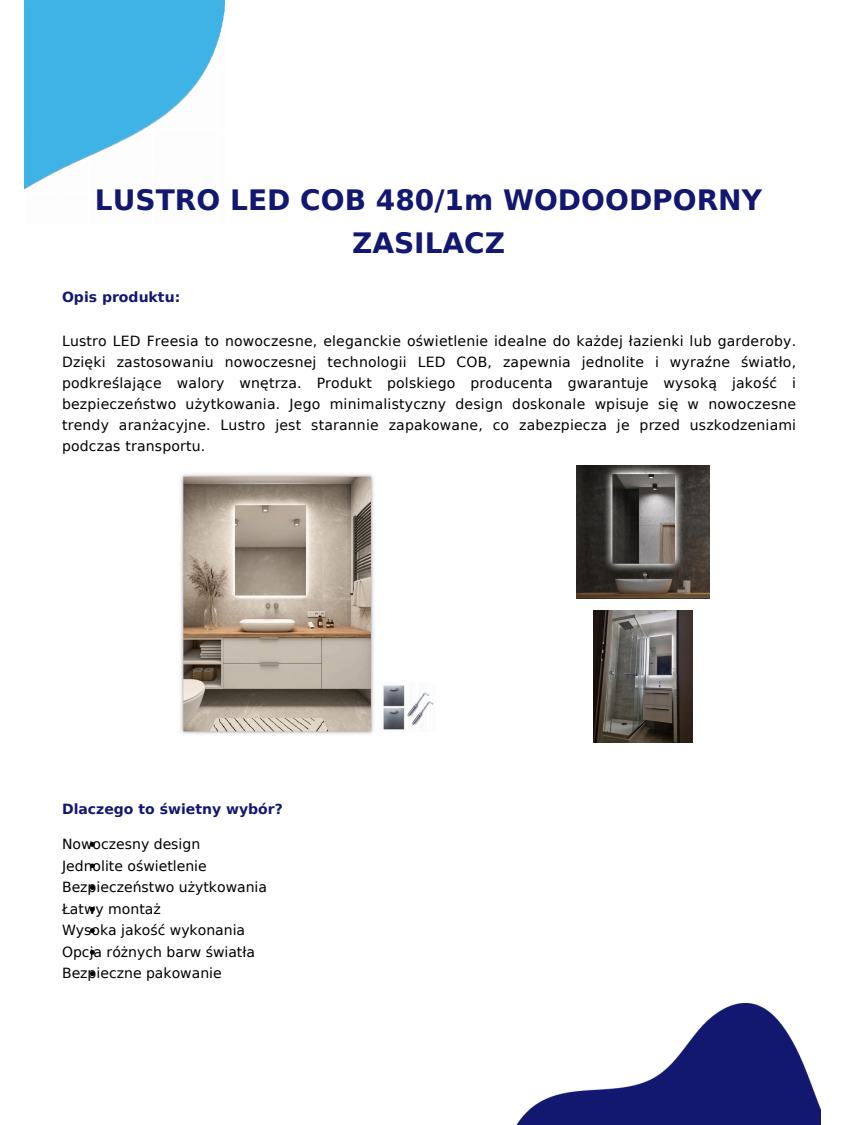
<style>
.page{position:relative;width:844px;height:1125px;background:#fff}
.page>*{position:absolute;margin:0;border:0;box-sizing:border-box;transform-origin:0 0}
.t1{font:700 28.05px/43.1px "DejaVu Sans";color:#121770;text-align:center}
.t2{font:14.02px/21.1px "DejaVu Sans";color:#000;text-align:justify}
.t3{font:700 14.02px "DejaVu Sans";color:#121770}
</style>
<div class="page">
<img style="left:181px;top:474px;width:253px;height:260px">
<img style="left:576px;top:466px;width:133px;height:132px">
<img style="left:593px;top:610px;width:99px;height:133px">
<svg style="left:90px;top:842px;width:5px;height:5px"></svg>
<svg style="left:90px;top:864px;width:5px;height:4px"></svg>
<svg style="left:90px;top:885px;width:5px;height:5px"></svg>
<svg style="left:90px;top:907px;width:5px;height:5px"></svg>
<svg style="left:90px;top:928px;width:5px;height:5px"></svg>
<svg style="left:90px;top:950px;width:5px;height:5px"></svg>
<svg style="left:90px;top:971px;width:5px;height:5px"></svg>
<img style="left:516px;top:1004px;width:304px;height:121px">
<img style="left:24px;top:0;width:200px;height:190px">
<p class="t1" style="left:95px;top:178px;width:669px">LUSTRO LED COB 480/1m WODOODPORNY<br>ZASILACZ</p>
<p class="t3" style="left:62px;top:289px;width:120px">Opis produktu:</p>
<p class="t2" style="left:62px;top:331px;width:735px">Lustro LED Freesia to nowoczesne, eleganckie oświetlenie idealne do każdej łazienki lub garderoby.<br>Dzięki zastosowaniu nowoczesnej technologii LED COB, zapewnia jednolite i wyraźne światło, podkreślające walory wnętrza. Produkt polskiego producenta gwarantuje wysoką jakość i bezpieczeństwo użytkowania. Jego minimalistyczny design doskonale wpisuje się w nowoczesne trendy aranżacyjne. Lustro jest starannie zapakowane, co zabezpiecza je przed uszkodzeniami podczas transportu.</p>
<p class="t3" style="left:62px;top:801px;width:222px">Dlaczego to świetny wybór?</p>
<p class="t2" style="left:62px;top:834px;width:140px">Nowoczesny design</p>
<p class="t2" style="left:62px;top:856px;width:146px">Jednolite oświetlenie</p>
<p class="t2" style="left:62px;top:877px;width:206px">Bezpieczeństwo użytkowania</p>
<p class="t2" style="left:62px;top:899px;width:100px">Łatwy montaż</p>
<p class="t2" style="left:62px;top:920px;width:185px">Wysoka jakość wykonania</p>
<p class="t2" style="left:62px;top:942px;width:194px">Opcja różnych barw światła</p>
<p class="t2" style="left:62px;top:963px;width:161px">Bezpieczne pakowanie</p>
</div>
